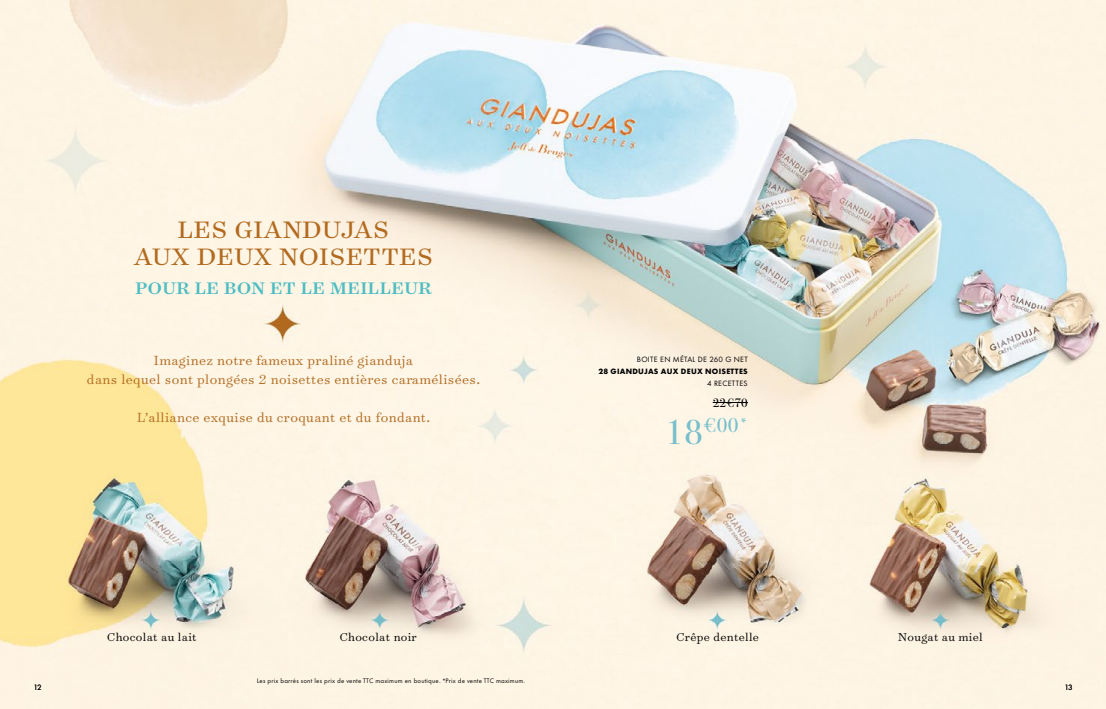
<style>
.page{position:relative;width:1106px;height:709px;background:#fff}
.page>*{position:absolute;margin:0;border:0;box-sizing:border-box;transform-origin:0 0}
.t1{font:27px/27px "Surveyor Text";letter-spacing:.025em;color:#b26a1f;text-align:center}
.t2{font:20.1px "Bodoni Svty Two ITCTT";color:#77bfcc}
.t3{font:500 19px "Surveyor Text";letter-spacing:.025em;color:#4ebcc3}
.t4{font:300 15px/19px "Surveyor Text";letter-spacing:.025em;color:#b26a1f;text-align:center}
.t5{font:300 13px "Surveyor Text";letter-spacing:.025em;color:#000}
.t6{font:12.3px "Bodoni Svty Two ITCTT";color:#000}
.t7{font:8px "Futura PT";letter-spacing:.035em;color:#000}
.t8{font:700 8px "Futura PT";letter-spacing:.035em;color:#000}
.t9{font:6px "Futura Now Var Roman Text";letter-spacing:.025em;color:#000}
.s1{font-size:34.5px}
</style>
<div class="page">
<img style="left:0;top:0;width:1105px;height:709px">
<hr style="left:712px;top:402px;width:35px;height:1px;background:#000">
<h1 class="t1" style="left:134px;top:215px;width:301px">LES GIANDUJAS<br>AUX DEUX NOISETTES</h1>
<p class="t3" style="left:135px;top:276px;width:298px">POUR LE BON ET LE MEILLEUR</p>
<p class="t4" style="left:87px;top:350px;width:394px">Imaginez notre fameux praliné gianduja<br>dans lequel sont plongées 2 noisettes entières caramélisées.</p>
<p class="t4" style="left:137px;top:407px;width:294px">L’alliance exquise du croquant et du fondant.</p>
<p class="t7" style="left:637px;top:355px;width:112px">BOITE EN MÉTAL DE 260 G NET</p>
<p class="t8" style="left:598px;top:366px;width:151px">28 GIANDUJAS AUX DEUX NOISETTES</p>
<p class="t7" style="left:707px;top:379px;width:42px">4 RECETTES</p>
<p class="t6" style="left:712px;top:392px;width:37px">22€70</p>
<h2 class="t2" style="left:665px;top:409px;width:84px"><span class="s1">18</span>€00<sup>*</sup></h2>
<p class="t5" style="left:107px;top:629px;width:91px">Chocolat au lait</p>
<p class="t5" style="left:340px;top:629px;width:79px">Chocolat noir</p>
<p class="t5" style="left:676px;top:629px;width:84px">Crêpe dentelle</p>
<p class="t5" style="left:898px;top:629px;width:86px">Nougat au miel</p>
<p class="t9" style="left:257px;top:676px;width:270px">Les prix barrés sont les prix de vente TTC maximum en boutique. *Prix de vente TTC maximum.</p>
<p class="t7" style="left:33px;top:682px;width:10px">12</p>
<p class="t7" style="left:1064px;top:682px;width:10px">13</p>
</div>
